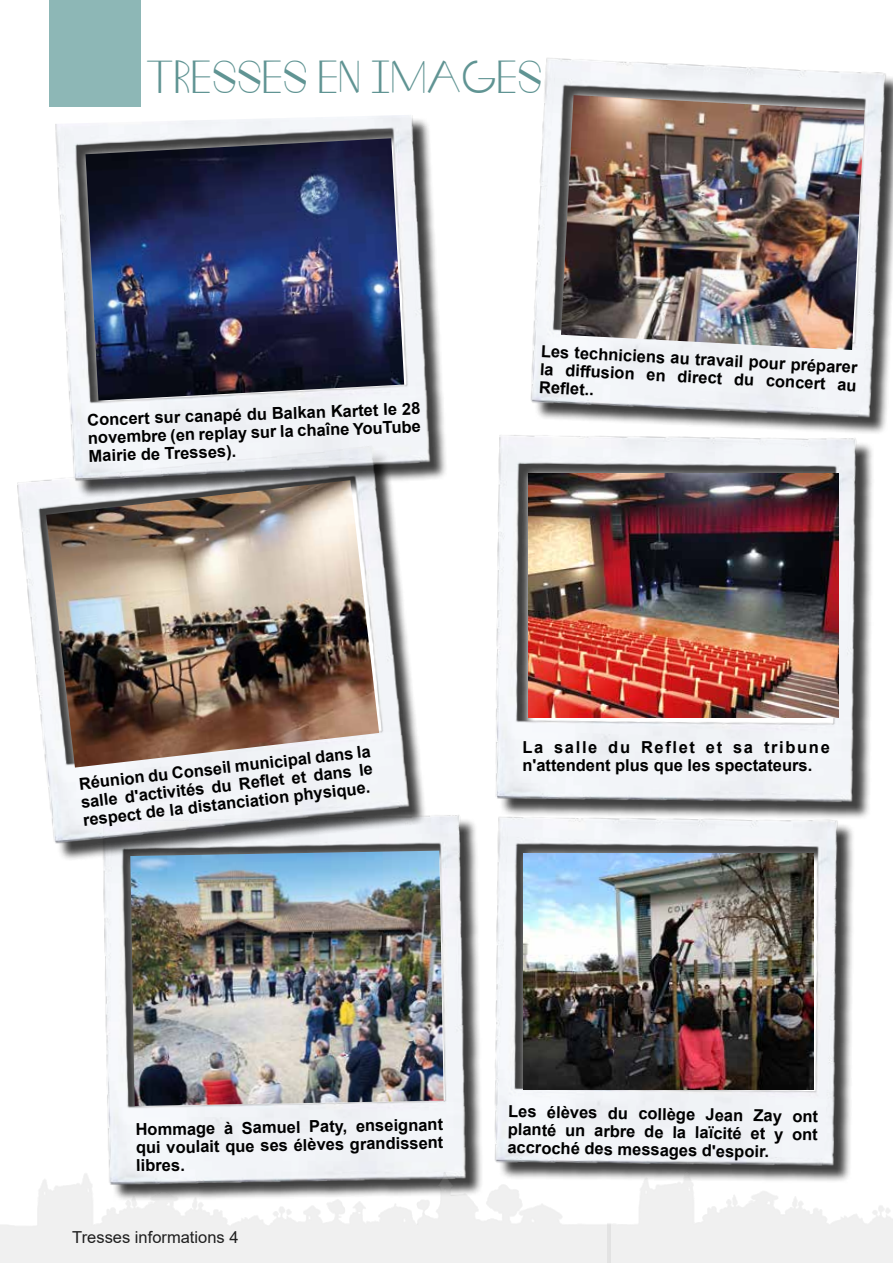
<style>
.page{position:relative;width:893px;height:1263px;background:#fff}
.page>*{position:absolute;margin:0;border:0;box-sizing:border-box;transform-origin:0 0}
.t1{font:36px "Fat Wedge";color:#609493}
.t2{font:700 16.5px/18px "Arial";color:#000;text-align:justify}
.t3{font:16.5px "Arial";color:#000}
</style>
<div class="page">
<img style="left:103px;top:815px;width:367px;height:358px">
<img style="left:470px;top:817px;width:383px;height:356px">
<svg style="left:499px;top:812px;width:369px;height:7px"></svg>
<img style="left:495px;top:435px;width:378px;height:377px">
<svg style="left:59px;top:754px;width:368px;height:107px"></svg>
<img style="left:17px;top:481px;width:402px;height:366px">
<img style="left:506px;top:58px;width:387px;height:380px">
<svg style="left:379px;top:334px;width:67px;height:165px"></svg>
<img style="left:39px;top:115px;width:400px;height:376px">
<img style="left:523px;top:853px;width:290px;height:236px">
<img style="left:46px;top:480px;width:333px;height:287px">
<img style="left:528px;top:473px;width:310px;height:244px">
<img style="left:86px;top:138px;width:318px;height:263px">
<img style="left:561px;top:95px;width:304px;height:255px">
<div style="left:49px;top:0;width:91px;height:106px;background:#8db7b6"></div>
<img style="left:0;top:1173px;width:607px;height:90px">
<img style="left:130px;top:851px;width:314px;height:255px">
<h1 class="t1" style="left:146px;top:61px;width:398px">TRESSES EN IMAGES</h1>
<p class="t2" style="left:87px;top:411px;width:335px;rotate:-2deg">Concert sur canapé du Balkan Kartet le 28 novembre (en replay sur la chaîne YouTube Mairie de Tresses).</p>
<p class="t2" style="left:541px;top:342px;width:318px;rotate:3deg">Les techniciens au travail pour préparer la diffusion en direct du concert au Refl et..</p>
<p class="t2" style="left:78px;top:774px;width:295px;rotate:-6deg">Réunion du Conseil municipal dans la salle d'activités du Refl et et dans le respect de la distanciation physique.</p>
<p class="t2" style="left:522px;top:738px;width:309px">La salle du Reflet et sa tribune n'attendent plus que les spectateurs.</p>
<p class="t2" style="left:135px;top:1121px;width:309px;rotate:-1deg">Hommage à Samuel Paty, enseignant qui voulait que ses élèves grandissent libres.</p>
<p class="t3" style="left:72px;top:1226px;width:168px">Tresses informations 4</p>
<p class="t2" style="left:508px;top:1102px;width:312px;rotate:1deg">Les élèves du collège Jean Zay ont planté un arbre de la laïcité et y ont accroché des messages d'espoir.</p>
</div>
